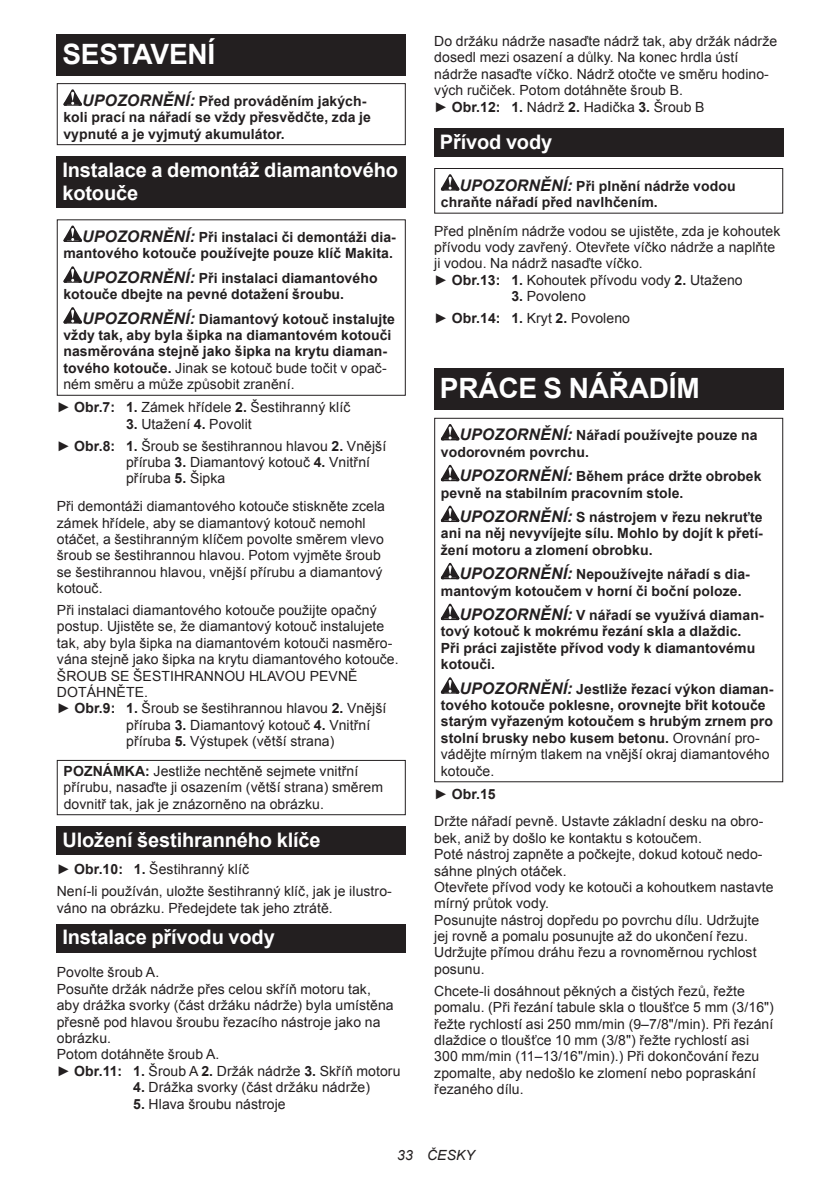
<style>
.page{position:relative;width:840px;height:1191px;background:#fff}
.page>*{position:absolute;margin:0;border:0;box-sizing:border-box;transform-origin:0 0}
.t1{font:700 28px "Arial";letter-spacing:-.01em;color:#fff}
.t2{font:700 20px/23.4px "Arial";letter-spacing:-.01em;color:#fff}
.t3{font:14px/16.4px "Arial";letter-spacing:.005em;color:#231f20}
.t4{font:700 14px/16.4px "Arial";letter-spacing:.005em;color:#231f20}
.t5{font:italic 14px "Arial";letter-spacing:.005em;color:#231f20}
.s1{font-style:italic;font-size:16px}
.s2{font-weight:400}
.s3{font-weight:700}
</style>
<div class="page">
<div style="left:57px;top:34px;width:348px;height:41px;background:#231f20"></div>
<svg style="left:63px;top:89px;width:19px;height:17px"></svg>
<div style="left:57px;top:83px;width:348px;height:62px;border:1px solid #231f20"></div>
<div style="left:57px;top:156px;width:348px;height:52px;background:#231f20"></div>
<svg style="left:63px;top:225px;width:19px;height:17px"></svg>
<svg style="left:63px;top:266px;width:19px;height:17px"></svg>
<svg style="left:63px;top:307px;width:19px;height:16px"></svg>
<div style="left:57px;top:219px;width:348px;height:177px;border:1px solid #231f20"></div>
<div style="left:57px;top:760px;width:348px;height:55px;border:1px solid #231f20"></div>
<div style="left:57px;top:826px;width:348px;height:29px;background:#231f20"></div>
<div style="left:57px;top:924px;width:348px;height:28px;background:#231f20"></div>
<div style="left:434px;top:129px;width:348px;height:28px;background:#231f20"></div>
<svg style="left:440px;top:174px;width:19px;height:17px"></svg>
<div style="left:434px;top:168px;width:348px;height:46px;border:1px solid #231f20"></div>
<div style="left:434px;top:369px;width:348px;height:41px;background:#231f20"></div>
<svg style="left:440px;top:424px;width:19px;height:16px"></svg>
<svg style="left:440px;top:465px;width:19px;height:16px"></svg>
<svg style="left:440px;top:505px;width:19px;height:17px"></svg>
<svg style="left:440px;top:563px;width:19px;height:16px"></svg>
<svg style="left:440px;top:603px;width:19px;height:17px"></svg>
<svg style="left:440px;top:677px;width:19px;height:16px"></svg>
<div style="left:434px;top:418px;width:348px;height:364px;border:1px solid #231f20"></div>
<h1 class="t1" style="left:62px;top:35px;width:154px">SESTAVENÍ</h1>
<p class="t4" style="left:63px;top:93px;width:309px;text-indent:19px"><span class="s1">UPOZORNĚNÍ:</span> Před prováděním jakých&shy;koli prací na nářadí se vždy přesvědčte, zda je vypnuté a je vyjmutý akumulátor.</p>
<h2 class="t2" style="left:62px;top:158px;width:337px">Instalace a demontáž diamantového kotouče</h2>
<p class="t4" style="left:63px;top:229px;width:334px;text-align:right"><span class="s1">UPOZORNĚNÍ:</span> Při instalaci či demontáži dia&shy;mantového kotouče používejte pouze klíč Makita.</p>
<p class="t4" style="left:63px;top:270px;width:315px;text-indent:19px"><span class="s1">UPOZORNĚNÍ:</span> Při instalaci diamantového kotouče dbejte na pevné dotažení šroubu.</p>
<p class="t4" style="left:63px;top:311px;width:333px;text-indent:19px"><span class="s1">UPOZORNĚNÍ:</span> Diamantový kotouč instalujte vždy tak, aby byla šipka na diamantovém kotouči nasměrována stejně jako šipka na krytu diaman&shy;tového kotouče. <span class="s2">Jinak se kotouč bude točit v opač&shy;ném směru a může způsobit zranění.</span></p>
<p class="t3" style="left:57px;top:399px;width:295px">► <span class="s3">Obr.7: 1.</span> Zámek hřídele <span class="s3">2.</span> Šestihranný klíč</p>
<p class="t3" style="left:57px;top:413px;width:331px;line-height:22px;text-indent:69px"><span class="s3">3.</span> Utažení <span class="s3">4.</span> Povolit<br>► <span class="s3">Obr.8: 1.</span> Šroub se šestihrannou hlavou <span class="s3">2.</span> Vnější</p>
<p class="t3" style="left:126px;top:454px;width:245px">příruba <span class="s3">3.</span> Diamantový kotouč <span class="s3">4.</span> Vnitřní příruba <span class="s3">5.</span> Šipka</p>
<p class="t3" style="left:57px;top:498px;width:329px">Při demontáži diamantového kotouče stiskněte zcela zámek hřídele, aby se diamantový kotouč nemohl otáčet, a šestihranným klíčem povolte směrem vlevo šroub se šestihrannou hlavou. Potom vyjměte šroub se šestihrannou hlavou, vnější přírubu a diamantový kotouč.</p>
<p class="t3" style="left:57px;top:602px;width:321px">Při instalaci diamantového kotouče použijte opačný</p>
<p class="t3" style="left:57px;top:618px;width:329px">postup. Ujistěte se, že diamantový kotouč instalujete</p>
<p class="t3" style="left:57px;top:635px;width:337px">tak, aby byla šipka na diamantovém kotouči nasměro-</p>
<p class="t3" style="left:57px;top:651px;width:343px">vána stejně jako šipka na krytu diamantového kotouče.</p>
<p class="t3" style="left:57px;top:667px;width:302px">ŠROUB SE ŠESTIHRANNOU HLAVOU PEVNĚ</p>
<p class="t3" style="left:57px;top:684px;width:92px">DOTÁHNĚTE.</p>
<p class="t3" style="left:57px;top:700px;width:331px">► <span class="s3">Obr.9: 1.</span> Šroub se šestihrannou hlavou <span class="s3">2.</span> Vnější</p>
<p class="t3" style="left:126px;top:717px;width:245px">příruba <span class="s3">3.</span> Diamantový kotouč <span class="s3">4.</span> Vnitřní</p>
<p class="t3" style="left:126px;top:733px;width:210px">příruba <span class="s3">5.</span> Výstupek (větší strana)</p>
<p class="t3" style="left:64px;top:763px;width:321px"><span class="s3">POZNÁMKA:</span> Jestliže nechtěně sejmete vnitřní přírubu, nasaďte ji osazením (větší strana) směrem dovnitř tak, jak je znázorněno na obrázku.</p>
<h2 class="t2" style="left:62px;top:828px;width:260px">Uložení šestihranného klíče</h2>
<p class="t3" style="left:57px;top:858px;width:336px;line-height:22px">► <span class="s3">Obr.10: 1.</span> Šestihranný klíč<br>Není-li používán, uložte šestihranný klíč, jak je ilustro-</p>
<p class="t3" style="left:57px;top:899px;width:277px">váno na obrázku. Předejdete tak jeho ztrátě.</p>
<h2 class="t2" style="left:62px;top:926px;width:214px">Instalace přívodu vody</h2>
<p class="t3" style="left:57px;top:964px;width:345px">Povolte šroub A.<br>Posuňte držák nádrže přes celou skříň motoru tak,<br>aby drážka svorky (část držáku nádrže) byla umístěna přesně pod hlavou šroubu řezacího nástroje jako na obrázku.<br>Potom dotáhněte šroub A.<br>► <span class="s3">Obr.11: 1.</span> Šroub A <span class="s3">2.</span> Držák nádrže <span class="s3">3.</span> Skříň motoru</p>
<p class="t3" style="left:133px;top:1079px;width:238px"><span class="s3">4.</span> Drážka svorky (část držáku nádrže)</p>
<p class="t3" style="left:133px;top:1095px;width:154px"><span class="s3">5.</span> Hlava šroubu nástroje</p>
<p class="t3" style="left:434px;top:33px;width:344px">Do držáku nádrže nasaďte nádrž tak, aby držák nádrže dosedl mezi osazení a důlky. Na konec hrdla ústí nádrže nasaďte víčko. Nádrž otočte ve směru hodino&shy;vých ručiček. Potom dotáhněte šroub B.<br>► <span class="s3">Obr.12: 1.</span> Nádrž <span class="s3">2.</span> Hadička <span class="s3">3.</span> Šroub B</p>
<h2 class="t2" style="left:439px;top:130px;width:114px">Přívod vody</h2>
<p class="t4" style="left:440px;top:178px;width:296px;text-indent:19px"><span class="s1">UPOZORNĚNÍ:</span> Při plnění nádrže vodou chraňte nářadí před navlhčením.</p>
<p class="t3" style="left:434px;top:223px;width:347px">Před plněním nádrže vodou se ujistěte, zda je kohoutek přívodu vody zavřený. Otevřete víčko nádrže a naplňte ji vodou. Na nádrž nasaďte víčko.<br>► <span class="s3">Obr.13: 1.</span> Kohoutek přívodu vody <span class="s3">2.</span> Utaženo</p>
<p class="t3" style="left:434px;top:285px;width:197px;line-height:22px;text-indent:77px"><span class="s3">3.</span> Povoleno<br>► <span class="s3">Obr.14: 1.</span> Kryt <span class="s3">2.</span> Povoleno</p>
<h1 class="t1" style="left:439px;top:370px;width:261px">PRÁCE S NÁŘADÍM</h1>
<p class="t4" style="left:440px;top:428px;width:318px;text-indent:19px"><span class="s1">UPOZORNĚNÍ:</span> Nářadí používejte pouze na vodorovném povrchu.</p>
<p class="t4" style="left:440px;top:468px;width:322px;text-indent:19px"><span class="s1">UPOZORNĚNÍ:</span> Během práce držte obrobek pevně na stabilním pracovním stole.</p>
<p class="t4" style="left:440px;top:509px;width:323px;text-align:justify;text-indent:19px"><span class="s1">UPOZORNĚNÍ:</span> S nástrojem v řezu nekruťte ani na něj nevyvíjejte sílu. Mohlo by dojít k přetí&shy;žení motoru a zlomení obrobku.</p>
<p class="t4" style="left:440px;top:566px;width:310px;text-indent:19px"><span class="s1">UPOZORNĚNÍ:</span> Nepoužívejte nářadí s dia&shy;mantovým kotoučem v horní či boční poloze.</p>
<p class="t4" style="left:440px;top:607px;width:324px;text-indent:19px"><span class="s1">UPOZORNĚNÍ:</span> V nářadí se využívá diaman&shy;tový kotouč k mokrému řezání skla a dlaždic.<br>Při práci zajistěte přívod vody k diamantovému kotouči.</p>
<p class="t4" style="left:440px;top:681px;width:334px;text-indent:19px"><span class="s1">UPOZORNĚNÍ:</span> Jestliže řezací výkon diaman&shy;tového kotouče poklesne, orovnejte břit kotouče starým vyřazeným kotoučem s hrubým zrnem pro stolní brusky nebo kusem betonu. <span class="s2">Orovnání pro&shy;vádějte mírným tlakem na vnější okraj diamantového kotouče.</span></p>
<p class="t3" style="left:434px;top:780px;width:330px;line-height:27.8px">► <span class="s3">Obr.15<br></span>Držte nářadí pevně. Ustavte základní desku na obro-</p>
<p class="t3" style="left:434px;top:829px;width:341px">bek, aniž by došlo ke kontaktu s kotoučem.<br>Poté nástroj zapněte a počkejte, dokud kotouč nedo&shy;sáhne plných otáček.<br>Otevřete přívod vody ke kotouči a kohoutkem nastavte mírný průtok vody.<br>Posunujte nástroj dopředu po povrchu dílu. Udržujte jej rovně a pomalu posunujte až do ukončení řezu.<br>Udržujte přímou dráhu řezu a rovnoměrnou rychlost posunu.</p>
<p class="t3" style="left:434px;top:983px;width:341px">Chcete-li dosáhnout pěkných a čistých řezů, řežte pomalu. (Při řezání tabule skla o tloušťce 5 mm (3/16") řežte rychlostí asi 250 mm/min (9–7/8"/min). Při řezání dlaždice o tloušťce 10 mm (3/8") řežte rychlostí asi 300 mm/min (11–13/16"/min).) Při dokončování řezu zpomalte, aby nedošlo ke zlomení nebo popraskání řezaného dílu.</p>
<p class="t5" style="left:397px;top:1146px;width:79px">33 ČESKY</p>
</div>
